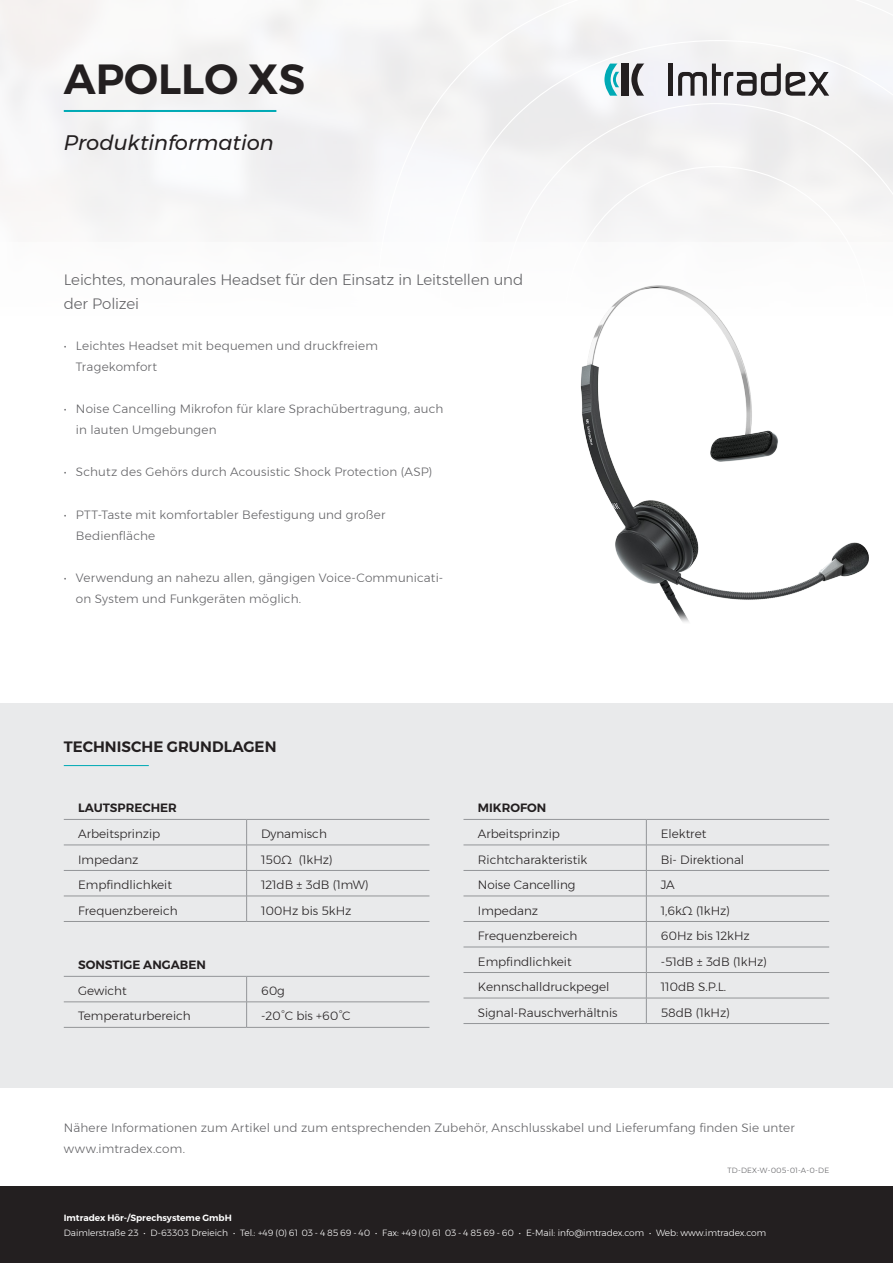
<style>
.page{position:relative;width:893px;height:1263px;background:#fff}
.page>*{position:absolute;margin:0;border:0;box-sizing:border-box;transform-origin:0 0}
.Header_Productsheet{font:600 42px "Montserrat";color:#231f20}
.Header_Productsheet-2{font:italic 21px "Montserrat";color:#231f20}
.Product_Information{font:300 15px/24px "Montserrat";letter-spacing:-.005em;color:#636366}
.Technical_Informatio{font:600 15px "Montserrat";color:#231f20}
.Fließtext{font:300 12px/21px "Montserrat";letter-spacing:.015em;color:#636366}
.Technical_Info_Tabel{font:300 12px "Montserrat";color:#231f20}
.Technical_Info_Tabel-2{font:600 12px "Montserrat";color:#231f20}
.t1{font:300 9px "Montserrat";color:#fff}
.t2{font:600 9px "Montserrat";color:#fff}
.Fließtext-2{font:300 7.5px "Montserrat";letter-spacing:.025em;color:#636366}
</style>
<div class="page">
<svg style="left:376px;top:0;width:517px;height:242px;fill:#f4f4f5"></svg>
<div style="left:0;top:1186px;width:893px;height:77px;background:#231f20"></div>
<img style="left:580px;top:285px;width:289px;height:337px">
<div style="left:0;top:703px;width:893px;height:385px;background:#e9eaeb"></div>
<hr style="left:64px;top:845px;width:183px;height:1px;background:#939598">
<hr style="left:247px;top:845px;width:182px;height:1px;background:#939598">
<hr style="left:64px;top:870px;width:183px;height:1px;background:#939598">
<hr style="left:247px;top:870px;width:182px;height:1px;background:#939598">
<hr style="left:64px;top:896px;width:183px;height:1px;background:#939598">
<hr style="left:247px;top:896px;width:182px;height:1px;background:#939598">
<svg style="left:246px;top:820px;width:1px;height:101px"></svg>
<hr style="left:64px;top:921px;width:183px;height:1px;background:#939598">
<hr style="left:247px;top:921px;width:182px;height:1px;background:#939598">
<hr style="left:64px;top:819px;width:183px;height:1px;background:#939598">
<hr style="left:247px;top:819px;width:182px;height:1px;background:#939598">
<hr style="left:64px;top:976px;width:183px;height:1px;background:#939598">
<hr style="left:247px;top:976px;width:182px;height:1px;background:#939598">
<hr style="left:64px;top:1001px;width:183px;height:1px;background:#939598">
<hr style="left:247px;top:1001px;width:182px;height:1px;background:#939598">
<svg style="left:246px;top:976px;width:1px;height:51px"></svg>
<hr style="left:64px;top:1027px;width:183px;height:1px;background:#939598">
<hr style="left:247px;top:1027px;width:182px;height:1px;background:#939598">
<hr style="left:463px;top:819px;width:183px;height:1px;background:#939598">
<hr style="left:646px;top:819px;width:183px;height:1px;background:#939598">
<hr style="left:463px;top:845px;width:183px;height:1px;background:#939598">
<hr style="left:646px;top:845px;width:183px;height:1px;background:#939598">
<hr style="left:463px;top:870px;width:183px;height:1px;background:#939598">
<hr style="left:646px;top:870px;width:183px;height:1px;background:#939598">
<hr style="left:463px;top:896px;width:183px;height:1px;background:#939598">
<hr style="left:646px;top:896px;width:183px;height:1px;background:#939598">
<hr style="left:463px;top:921px;width:183px;height:1px;background:#939598">
<hr style="left:646px;top:921px;width:183px;height:1px;background:#939598">
<hr style="left:463px;top:947px;width:183px;height:1px;background:#939598">
<hr style="left:646px;top:947px;width:183px;height:1px;background:#939598">
<hr style="left:463px;top:972px;width:183px;height:1px;background:#939598">
<hr style="left:646px;top:972px;width:183px;height:1px;background:#939598">
<hr style="left:463px;top:998px;width:183px;height:1px;background:#939598">
<hr style="left:646px;top:998px;width:183px;height:1px;background:#939598">
<svg style="left:646px;top:820px;width:1px;height:203px"></svg>
<hr style="left:463px;top:1023px;width:183px;height:1px;background:#939598">
<hr style="left:646px;top:1023px;width:183px;height:1px;background:#939598">
<hr style="left:64px;top:110px;width:212px;height:2px;background:#00aab5">
<hr style="left:64px;top:765px;width:85px;height:1px;background:#00aab5">
<p class="Header_Productsheet" style="left:64px;top:46px;width:243px">APOLLO XS</p>
<p class="Header_Productsheet-2" style="left:64px;top:126px;width:212px">Produktinformation</p>
<p class="Product_Information" style="left:64px;top:267px;width:461px">Leichtes, monaurales Headset für den Einsatz in Leitstellen und der Polizei</p>
<p class="Fließtext" style="left:76px;top:335px;width:303px;text-indent:-12px">• Leichtes Headset mit bequemen und druckfreiem<br>Tragekomfort</p>
<p class="Fließtext" style="left:76px;top:398px;width:369px;text-indent:-12px">• Noise Cancelling Mikrofon für klare Sprachübertragung, auch in lauten Umgebungen</p>
<p class="Fließtext" style="left:64px;top:461px;width:370px">• Schutz des Gehörs durch Acousistic Shock Protection (ASP)</p>
<p class="Fließtext" style="left:76px;top:504px;width:311px;text-indent:-12px">• PTT-Taste mit komfortabler Befestigung und großer<br>Bedienfläche</p>
<p class="Fließtext" style="left:76px;top:567px;width:369px;text-indent:-12px">• Verwendung an nahezu allen, gängigen Voice-Communicati&shy;on System und Funkgeräten möglich.</p>
<p class="Technical_Informatio" style="left:64px;top:735px;width:214px">TECHNISCHE GRUNDLAGEN</p>
<p class="Technical_Info_Tabel-2" style="left:78px;top:799px;width:100px">LAUTSPRECHER</p>
<p class="Technical_Info_Tabel" style="left:78px;top:825px;width:84px">Arbeitsprinzip</p>
<p class="Technical_Info_Tabel" style="left:261px;top:825px;width:67px">Dynamisch</p>
<p class="Technical_Info_Tabel" style="left:78px;top:850px;width:62px">Impedanz</p>
<p class="Technical_Info_Tabel" style="left:261px;top:850px;width:73px">150Ω (1kHz)</p>
<p class="Technical_Info_Tabel" style="left:78px;top:876px;width:95px">Empfindlichkeit</p>
<p class="Technical_Info_Tabel" style="left:261px;top:876px;width:109px">121dB ± 3dB (1mW)</p>
<p class="Technical_Info_Tabel" style="left:78px;top:901px;width:101px">Frequenzbereich</p>
<p class="Technical_Info_Tabel" style="left:261px;top:901px;width:92px">100Hz bis 5kHz</p>
<p class="Technical_Info_Tabel-2" style="left:78px;top:956px;width:129px">SONSTIGE ANGABEN</p>
<p class="Technical_Info_Tabel" style="left:78px;top:982px;width:50px">Gewicht</p>
<p class="Technical_Info_Tabel" style="left:261px;top:982px;width:25px">60g</p>
<p class="Technical_Info_Tabel" style="left:78px;top:1007px;width:114px">Temperaturbereich</p>
<p class="Technical_Info_Tabel" style="left:261px;top:1007px;width:91px">-20°C bis +60°C</p>
<p class="Technical_Info_Tabel-2" style="left:478px;top:799px;width:70px">MIKROFON</p>
<p class="Technical_Info_Tabel" style="left:478px;top:825px;width:84px">Arbeitsprinzip</p>
<p class="Technical_Info_Tabel" style="left:661px;top:825px;width:47px">Elektret</p>
<p class="Technical_Info_Tabel" style="left:478px;top:850px;width:111px">Richtcharakteristik</p>
<p class="Technical_Info_Tabel" style="left:661px;top:850px;width:85px">Bi- Direktional</p>
<p class="Technical_Info_Tabel" style="left:478px;top:876px;width:99px">Noise Cancelling</p>
<p class="Technical_Info_Tabel" style="left:661px;top:876px;width:16px">JA</p>
<p class="Technical_Info_Tabel" style="left:478px;top:901px;width:62px">Impedanz</p>
<p class="Technical_Info_Tabel" style="left:661px;top:901px;width:71px">1,6kΩ (1kHz)</p>
<p class="Technical_Info_Tabel" style="left:478px;top:927px;width:101px">Frequenzbereich</p>
<p class="Technical_Info_Tabel" style="left:661px;top:927px;width:91px">60Hz bis 12kHz</p>
<p class="Technical_Info_Tabel" style="left:478px;top:952px;width:95px">Empfindlichkeit</p>
<p class="Technical_Info_Tabel" style="left:661px;top:952px;width:108px">-51dB ± 3dB (1kHz)</p>
<p class="Technical_Info_Tabel" style="left:478px;top:978px;width:133px">Kennschalldruckpegel</p>
<p class="Technical_Info_Tabel" style="left:661px;top:978px;width:67px">110dB S.P.L.</p>
<p class="Technical_Info_Tabel" style="left:478px;top:1003px;width:141px">Signal-Rauschverhältnis</p>
<p class="Technical_Info_Tabel" style="left:661px;top:1003px;width:71px">58dB (1kHz)</p>
<p class="Fließtext" style="left:64px;top:1117px;width:733px">Nähere Informationen zum Artikel und zum entsprechenden Zubehör, Anschlusskabel und Lieferumfang finden Sie unter www.imtradex.com.</p>
<p class="Fließtext-2" style="left:727px;top:1165px;width:103px">TD-DEX-W-005-01-A-0-DE</p>
<p class="t2" style="left:64px;top:1210px;width:169px">Imtradex Hör-/Sprechsysteme GmbH</p>
<p class="t1" style="left:64px;top:1225px;width:704px">Daimlerstraße 23 • D-63303 Dreieich • Tel.: +49 (0) 61 03 - 4 85 69 - 40 • Fax: +49 (0) 61 03 - 4 85 69 - 60 • E-Mail: info@imtradex.com • Web: www.imtradex.com</p>
</div>
